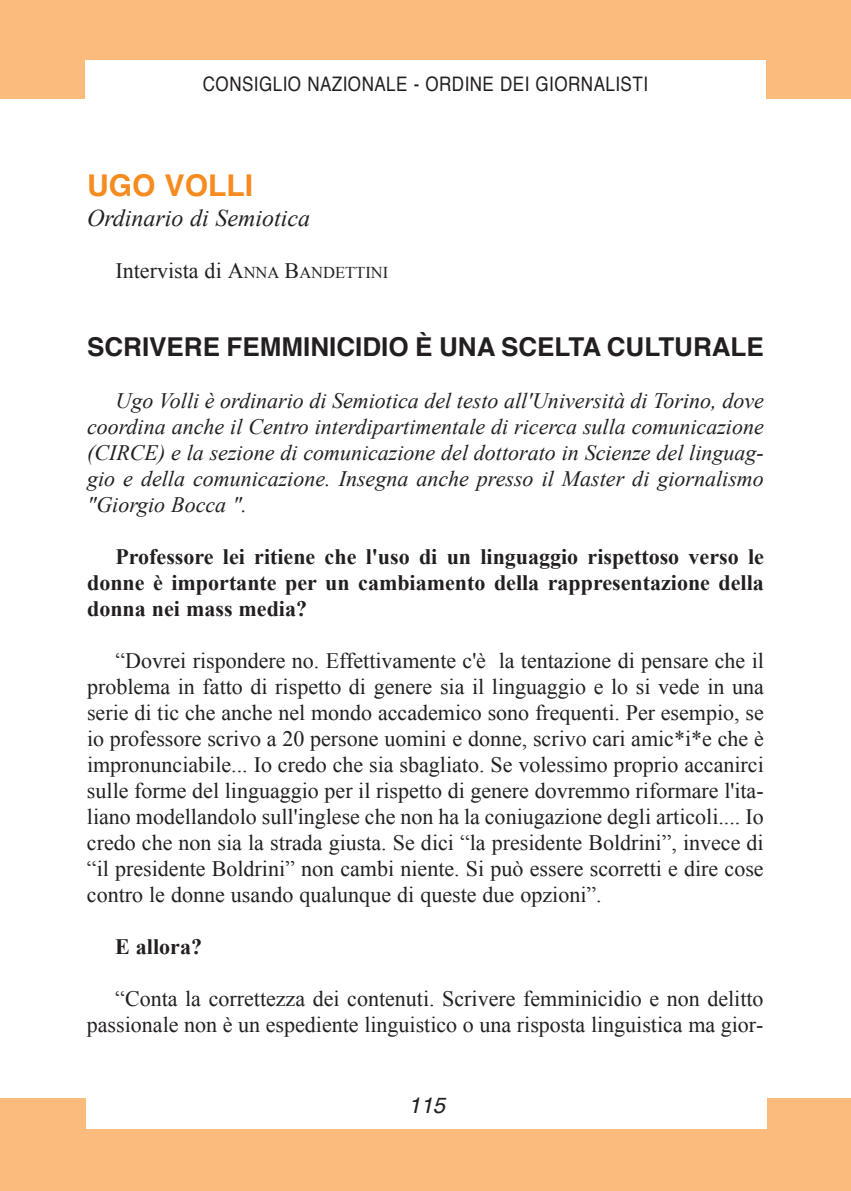
<style>
.page{position:relative;width:851px;height:1191px;background:#fff}
.page>*{position:absolute;margin:0;border:0;box-sizing:border-box;transform-origin:0 0}
.t1{font:700 30px "Helvetica";color:#f68b1f}
.t2{font:700 26px "Helvetica";color:#231f20}
.t3{font:italic 24px "Times New Roman";color:#231f20}
.t4{font:22px/26px "Times New Roman";color:#231f20;text-align:justify}
.t5{font:italic 22px/26px "Times New Roman";color:#231f20;text-align:justify}
.t6{font:700 22px/26px "Times New Roman";color:#231f20;text-align:justify}
.t7{font:italic 22px "Helvetica";color:#231f20}
.t8{font:20px "Helvetica";letter-spacing:.03em;color:#231f20;scale:.85 1}
.s1{font-size:16.4px}
</style>
<div class="page">
<div style="left:0;top:0;width:850px;height:99px;background:#fbbb7d"></div>
<div style="left:0;top:1098px;width:850px;height:93px;background:#fbbb7d"></div>
<div style="left:85px;top:60px;width:680px;height:46px;background:#fff"></div>
<div style="left:86px;top:1083px;width:681px;height:46px;background:#fff"></div>
<p class="t8" style="left:203px;top:75px;width:525px">CONSIGLIO NAZIONALE - ORDINE DEI GIORNALISTI</p>
<h1 class="t1" style="left:87px;top:173px;width:167px">UGO VOLLI</h1>
<p class="t3" style="left:87px;top:204px;width:224px">Ordinario di Semiotica</p>
<p class="t4" style="left:115px;top:257px;width:274px">intervista di a<span class="s1">nna</span> B<span class="s1">andettini</span></p>
<p class="t2" style="left:87px;top:336px;width:678px">SCRIVERE FEMMINICIDIO È UNA SCELTA CULTURALE</p>
<p class="t5" style="left:87px;top:387px;width:678px;text-indent:28px">Ugo Volli è ordinario di Semiotica del testo all'Università di Torino, dove coordina anche il Centro interdipartimentale di ricerca sulla comunicazione (CIRCE) e la sezione di comunicazione del dottorato in Scienze del linguag&shy;gio e della comunicazione. Insegna anche presso il Master di giornalismo "Giorgio Bocca ".</p>
<p class="t6" style="left:87px;top:543px;width:678px;text-indent:28px">Professore lei ritiene che l'uso di un linguaggio rispettoso verso le donne è importante per un cambiamento della rappresentazione della donna nei mass media?</p>
<p class="t4" style="left:87px;top:647px;width:678px;text-indent:29px">“dovrei rispondere no. effettivamente c'è la tentazione di pensare che il problema in fatto di rispetto di genere sia il linguaggio e lo si vede in una serie di tic che anche nel mondo accademico sono frequenti. per esempio, se io professore scrivo a 20 persone uomini e donne, scrivo cari amic*i*e che è impronunciabile... io credo che sia sbagliato. Se volessimo proprio accanirci sulle forme del linguaggio per il rispetto di genere dovremmo riformare l'ita&shy;liano modellandolo sull'inglese che non ha la coniugazione degli articoli.... io credo che non sia la strada giusta. Se dici “la presidente Boldrini”, invece di “il presidente Boldrini” non cambi niente. Si può essere scorretti e dire cose contro le donne usando qualunque di queste due opzioni”.</p>
<p class="t6" style="left:115px;top:933px;width:88px">E allora?</p>
<p class="t4" style="left:87px;top:985px;width:678px;text-align:right">“conta la correttezza dei contenuti. Scrivere femminicidio e non delitto passionale non è un espediente linguistico o una risposta linguistica ma gior-</p>
<p class="t7" style="left:408px;top:1096px;width:38px">115</p>
</div>
